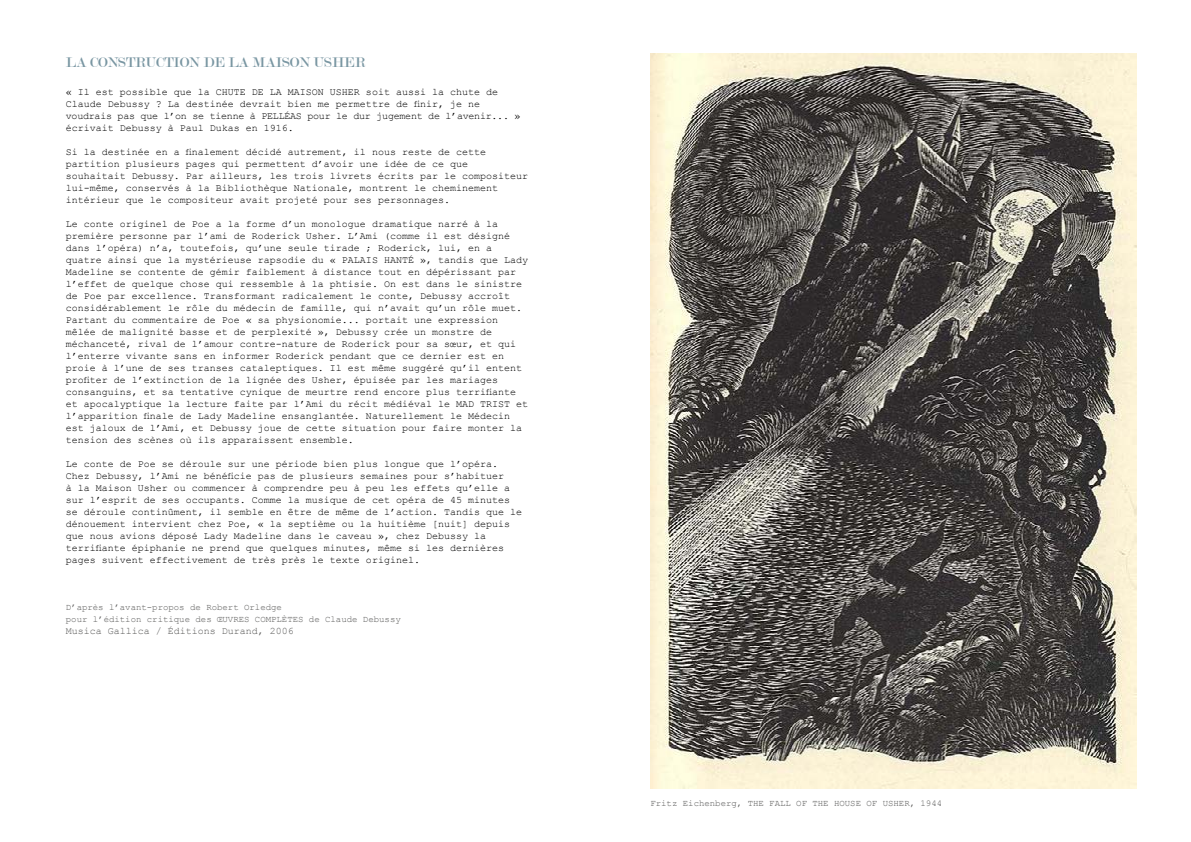
<style>
.page{position:relative;width:1191px;height:842px;background:#fff}
.page>*{position:absolute;margin:0;border:0;box-sizing:border-box;transform-origin:0 0}
.t1{font:15px "Modern";color:#7996a2}
.t2{font:10px/12px "Courier New";color:#000}
.t3{font:10px "Courier New";color:#575756}
.t4{font:9px/12px "Courier New";color:#575756}
</style>
<div class="page">
<img style="left:650px;top:53px;width:486px;height:736px">
<h1 class="t1" style="left:66px;top:55px;width:301px">LA CONSTRUCTION DE LA MAISON USHER</h1>
<p class="t2" style="left:66px;top:86px;width:456px">« Il est possible que la CHUTE DE LA MAISON USHER soit aussi la chute de Claude Debussy ? La destinée devrait bien me permettre de finir, je ne voudrais pas que l’on se tienne à PELLÉAS pour le dur jugement de l’avenir... » écrivait Debussy à Paul Dukas en 1916.</p>
<p class="t2" style="left:66px;top:146px;width:463px">Si la destinée en a finalement décidé autrement, il nous reste de cette partition plusieurs pages qui permettent d’avoir une idée de ce que souhaitait Debussy. Par ailleurs, les trois livrets écrits par le compositeur lui-même, conservés à la Bibliothèque Nationale, montrent le cheminement intérieur que le compositeur avait projeté pour ses personnages.</p>
<p class="t2" style="left:66px;top:218px;width:463px">Le conte originel de Poe a la forme d’un monologue dramatique narré à la première personne par l’ami de Roderick Usher. L’Ami (comme il est désigné dans l’opéra) n’a, toutefois, qu’une seule tirade ; Roderick, lui, en a quatre ainsi que la mystérieuse rapsodie du « PALAIS HANTÉ », tandis que Lady Madeline se contente de gémir faiblement à distance tout en dépérissant par l’effet de quelque chose qui ressemble à la phtisie. On est dans le sinistre de Poe par excellence. Transformant radicalement le conte, Debussy accroît considérablement le rôle du médecin de famille, qui n’avait qu’un rôle muet.<br>Partant du commentaire de Poe « sa physionomie... portait une expression mêlée de malignité basse et de perplexité », Debussy crée un monstre de méchanceté, rival de l’amour contre-nature de Roderick pour sa sœur, et qui l’enterre vivante sans en informer Roderick pendant que ce dernier est en proie à l’une de ses transes cataleptiques. Il est même suggéré qu’il entent profiter de l’extinction de la lignée des Usher, épuisée par les mariages consanguins, et sa tentative cynique de meurtre rend encore plus terrifiante et apocalyptique la lecture faite par l’Ami du récit médiéval le MAD TRIST et l’apparition finale de Lady Madeline ensanglantée. Naturellement le Médecin est jaloux de l’Ami, et Debussy joue de cette situation pour faire monter la tension des scènes où ils apparaissent ensemble.</p>
<p class="t2" style="left:66px;top:458px;width:457px">Le conte de Poe se déroule sur une période bien plus longue que l’opéra.<br>Chez Debussy, l’Ami ne bénéficie pas de plusieurs semaines pour s’habituer<br>à la Maison Usher ou commencer à comprendre peu à peu les effets qu’elle a sur l’esprit de ses occupants. Comme la musique de cet opéra de 45 minutes se déroule continûment, il semble en être de même de l’action. Tandis que le dénouement intervient chez Poe, « la septième ou la huitième [nuit] depuis que nous avions déposé Lady Madeline dans le caveau », chez Debussy la terrifiante épiphanie ne prend que quelques minutes, même si les dernières pages suivent effectivement de très près le texte originel.</p>
<p class="t4" style="left:66px;top:601px;width:336px">D’après l’avant-propos de Robert Orledge<br>pour l’édition critique des ŒUVRES COMPLÈTES de Claude Debussy</p>
<p class="t3" style="left:66px;top:625px;width:230px">Musica Gallica / Éditions Durand, 2006</p>
<p class="t4" style="left:650px;top:797px;width:293px">Fritz Eichenberg, THE FALL OF THE HOUSE OF USHER, 1944</p>
</div>
